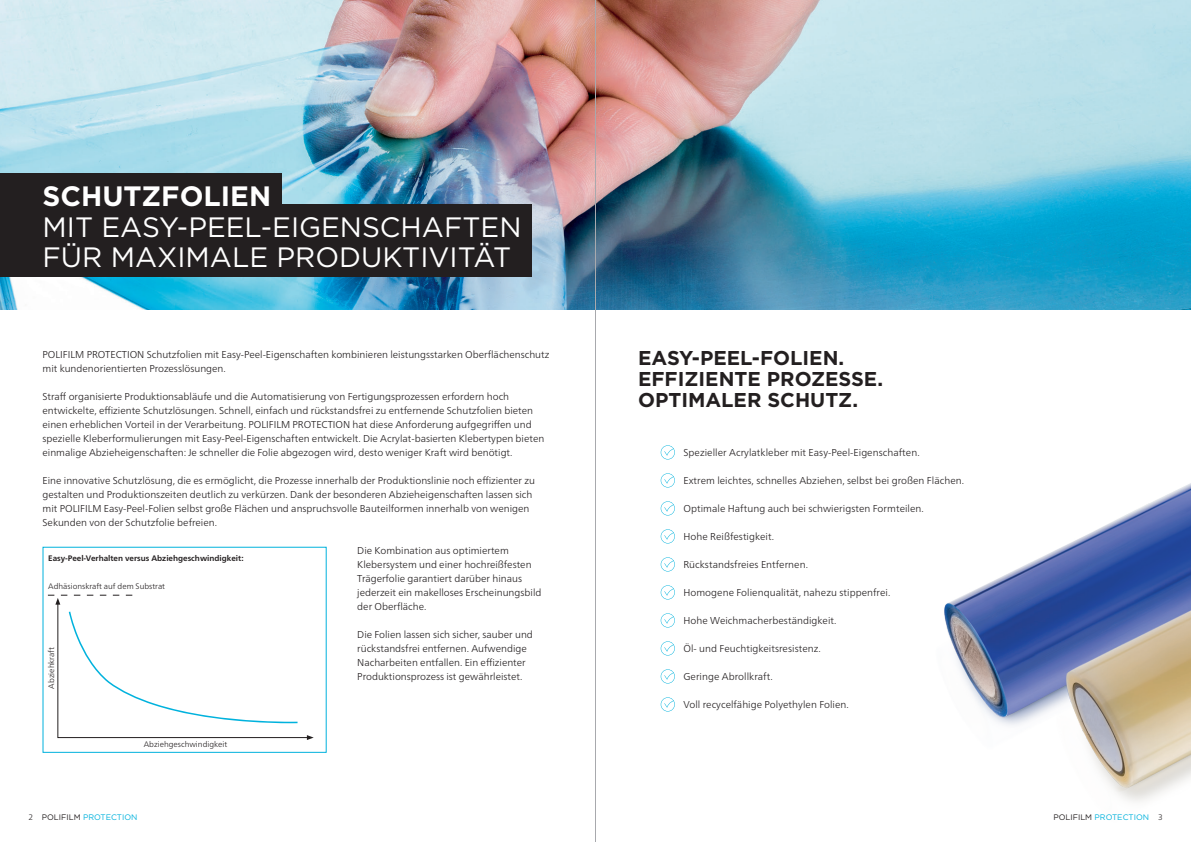
<style>
.page{position:relative;width:1191px;height:842px;background:#fff}
.page>*{position:absolute;margin:0;border:0;box-sizing:border-box;transform-origin:0 0}
.t1{font:28px/30px "Gotham";color:#fff}
.t2{font:700 28px "Gotham";color:#fff}
.t3{font:700 20px/21px "Gotham";color:#231f20}
.t4{font:300 10px/14px "Frutiger Neue LT Pro";color:#231f20}
.t5{font:300 8px "Frutiger Neue LT Pro";color:#231f20}
.t6{font:700 8px "Frutiger Neue LT Pro";color:#231f20}
.t7{font:8px "Gotham";color:#00b2dd}
.s1{font-family:"Frutiger Neue LT Pro";font-weight:300;color:#231f20}
.s2{color:#231f20}
</style>
<div class="page">
<img style="left:0;top:0;width:1191px;height:309px">
<svg style="left:48px;top:595px;width:266px;height:145px"></svg>
<img style="left:944px;top:483px;width:247px;height:319px">
<div style="left:0;top:205px;width:531px;height:72px;background:#231f20"></div>
<div style="left:0;top:174px;width:281px;height:42px;background:#231f20"></div>
<svg style="left:660px;top:445px;width:15px;height:14px"></svg>
<svg style="left:660px;top:473px;width:15px;height:14px"></svg>
<svg style="left:660px;top:501px;width:15px;height:14px"></svg>
<svg style="left:660px;top:697px;width:15px;height:14px"></svg>
<svg style="left:660px;top:669px;width:15px;height:14px"></svg>
<svg style="left:660px;top:641px;width:15px;height:14px"></svg>
<svg style="left:660px;top:613px;width:15px;height:14px"></svg>
<svg style="left:660px;top:585px;width:15px;height:14px"></svg>
<svg style="left:660px;top:557px;width:15px;height:14px"></svg>
<svg style="left:660px;top:529px;width:15px;height:14px"></svg>
<hr style="left:595px;top:0;width:1px;height:842px;background:#a8a9ad">
<h1 class="t2" style="left:43px;top:177px;width:230px">SCHUTZFOLIEN</h1>
<h1 class="t1" style="left:43px;top:212px;width:480px">MIT EASY-PEEL-EIGENSCHAFTEN<br>FÜR MAXIMALE PRODUKTIVITÄT</h1>
<p class="t4" style="left:43px;top:347px;width:508px">POLIFILM PROTECTION Schutzfolien mit Easy-Peel-Eigenschaften kombinieren leistungsstarken Oberflächenschutz mit kundenorientierten Prozesslösungen.</p>
<p class="t4" style="left:43px;top:389px;width:503px">Straff organisierte Produktionsabläufe und die Automatisierung von Fertigungsprozessen erfordern hoch entwickelte, effiziente Schutzlösungen. Schnell, einfach und rückstandsfrei zu entfernende Schutzfolien bieten einen erheblichen Vorteil in der Verarbeitung. POLIFILM PROTECTION hat diese Anforderung aufgegriffen und spezielle Kleberformulierungen mit Easy-Peel-Eigenschaften entwickelt. Die Acrylat-basierten Klebertypen bieten einmalige Abzieheigenschaften: Je schneller die Folie abgezogen wird, desto weniger Kraft wird benötigt.</p>
<p class="t4" style="left:43px;top:473px;width:494px">Eine innovative Schutzlösung, die es ermöglicht, die Prozesse innerhalb der Produktionslinie noch effizienter zu gestalten und Produktionszeiten deutlich zu verkürzen. Dank der besonderen Abzieheigenschaften lassen sich mit POLIFILM Easy-Peel-Folien selbst große Flächen und anspruchsvolle Bauteilformen innerhalb von wenigen Sekunden von der Schutzfolie befreien.</p>
<p class="t4" style="left:357px;top:543px;width:186px">Die Kombination aus optimiertem Klebersystem und einer hochreißfesten Trägerfolie garantiert darüber hinaus jederzeit ein makelloses Erscheinungsbild der Oberfläche.</p>
<p class="t4" style="left:357px;top:627px;width:177px">Die Folien lassen sich sicher, sauber und rückstandsfrei entfernen. Aufwendige Nacharbeiten entfallen. Ein effizienter Produktionsprozess ist gewährleistet.</p>
<p class="t6" style="left:48px;top:553px;width:197px">Easy-Peel-Verhalten versus Abziehgeschwindigkeit:</p>
<p class="t5" style="left:48px;top:581px;width:118px">Adhäsionskraft auf dem Substrat</p>
<p class="t5" style="left:47px;top:689px;width:43px;rotate:-90deg">Abziehkraft</p>
<p class="t5" style="left:144px;top:740px;width:85px">Abziehgeschwindigkeit</p>
<h2 class="t3" style="left:638px;top:347px;width:246px">EASY-PEEL-FOLIEN.<br>EFFIZIENTE PROZESSE.<br>OPTIMALER SCHUTZ.</h2>
<p class="t4" style="left:683px;top:445px;width:238px">Spezieller Acrylatkleber mit Easy-Peel-Eigenschaften.</p>
<p class="t4" style="left:683px;top:473px;width:282px">Extrem leichtes, schnelles Abziehen, selbst bei großen Flächen.</p>
<p class="t4" style="left:683px;top:501px;width:242px">Optimale Haftung auch bei schwierigsten Formteilen.</p>
<p class="t4" style="left:683px;top:529px;width:92px">Hohe Reißfestigkeit.</p>
<p class="t4" style="left:683px;top:557px;width:126px">Rückstandsfreies Entfernen.</p>
<p class="t4" style="left:683px;top:585px;width:208px">Homogene Folienqualität, nahezu stippenfrei.</p>
<p class="t4" style="left:683px;top:613px;width:155px">Hohe Weichmacherbeständigkeit.</p>
<p class="t4" style="left:683px;top:641px;width:139px">Öl- und Feuchtigkeitsresistenz.</p>
<p class="t4" style="left:683px;top:669px;width:91px">Geringe Abrollkraft.</p>
<p class="t4" style="left:683px;top:697px;width:167px">Voll recycelfähige Polyethylen Folien.</p>
<p class="t7" style="left:28px;top:812px;width:111px"><span class="s1">2</span> <span class="s2">POLIFILM</span> PROTECTION</p>
<p class="t7" style="left:1053px;top:812px;width:111px"><span class="s2">POLIFILM</span> PROTECTION <span class="s1">3</span></p>
</div>
